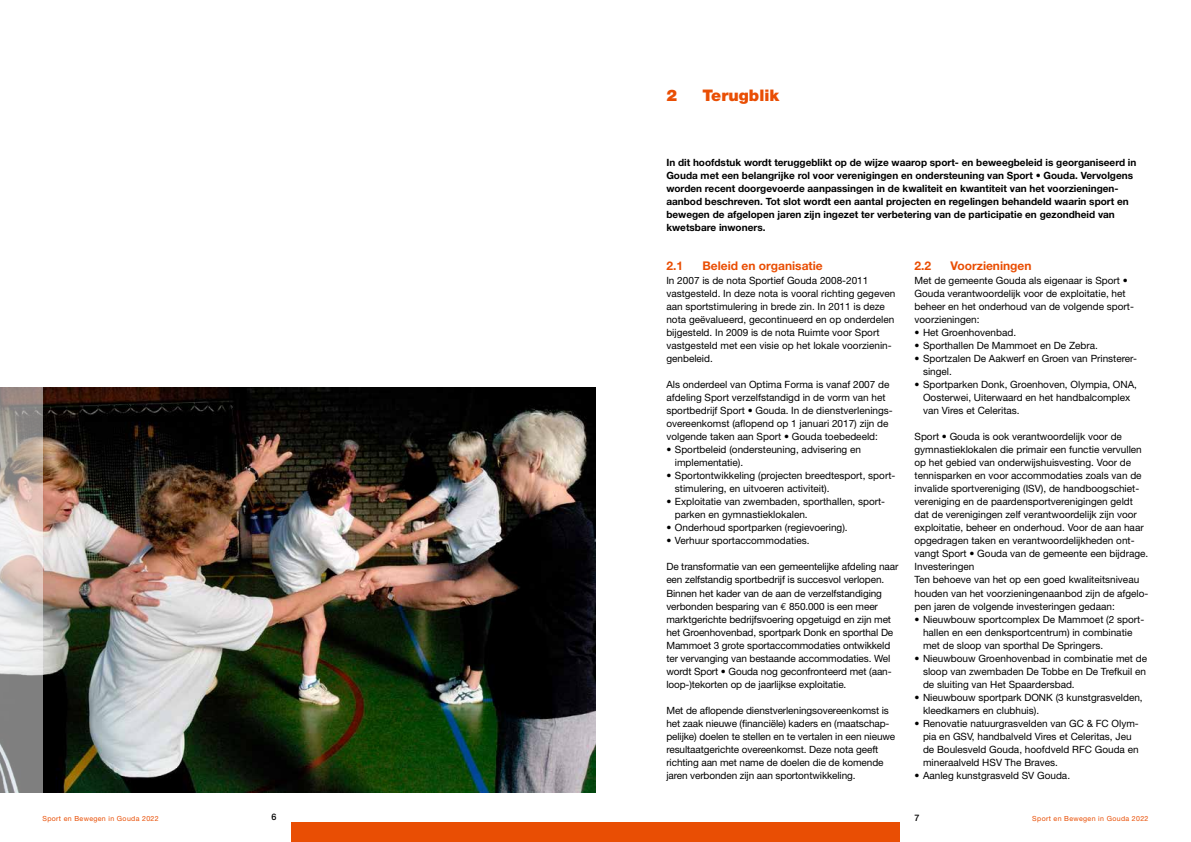
<style>
.page{position:relative;width:1191px;height:842px;background:#fff}
.page>*{position:absolute;margin:0;border:0;box-sizing:border-box;transform-origin:0 0}
.t1{font:900 16px "Helvetica Neue LT Std";color:#e94e04}
.t2{font:700 12px "Helvetica Neue LT Std";color:#e94e04}
.t3{font:10px/13px "Helvetica Neue LT Std";color:#000}
.t4{font:700 10px/13px "Helvetica Neue LT Std";color:#000}
.t5{font:500 9px "Helvetica Neue LT Std";color:#000}
.t6{font:7px "Helvetica Neue LT Std";letter-spacing:.05em;color:#e94e04}
.s1{font-family:"Euro Mono"}
</style>
<div class="page">
<div style="left:291px;top:822px;width:304px;height:20px;background:#e94e04"></div>
<div style="left:595px;top:822px;width:305px;height:20px;background:#e94e04"></div>
<img style="left:43px;top:387px;width:552px;height:405px">
<svg style="left:0;top:387px;width:43px;height:405px;background:#b7b0ad"></svg>
<h1 class="t1" style="left:666px;top:86px;width:12px">2</h1>
<h1 class="t1" style="left:702px;top:86px;width:78px">Terugblik</h1>
<p class="t4" style="left:666px;top:156px;width:471px">In dit hoofdstuk wordt teruggeblikt op de wijze waarop sport- en beweegbeleid is georganiseerd in Gouda met een belangrijke rol voor verenigingen en ondersteuning van Sport • Gouda. Vervolgens worden recent doorgevoerde aanpassingen in de kwaliteit en kwantiteit van het voorzieningen&shy;aanbod beschreven. Tot slot wordt een aantal projecten en regelingen behandeld waarin sport en bewegen de afgelopen jaren zijn ingezet ter verbetering van de participatie en gezondheid van kwetsbare inwoners.</p>
<p class="t2" style="left:666px;top:259px;width:18px">2.1</p>
<p class="t2" style="left:702px;top:259px;width:122px">Beleid en organisatie</p>
<p class="t3" style="left:666px;top:273px;width:230px">In 2007 is de nota Sportief Gouda 2008-2011 vastgesteld. In deze nota is vooral richting gegeven aan sportstimulering in brede zin. In 2011 is deze nota geëvalueerd, gecontinueerd en op onderdelen bijgesteld. In 2009 is de nota Ruimte voor Sport vastgesteld met een visie op het lokale voorzienin&shy;genbeleid.</p>
<p class="t3" style="left:666px;top:378px;width:228px">Als onderdeel van Optima Forma is vanaf 2007 de afdeling Sport verzelfstandigd in de vorm van het sportbedrijf Sport • Gouda. In de dienstverlenings&shy;overeenkomst (aflopend op 1 januari 2017) zijn de volgende taken aan Sport • Gouda toebedeeld:</p>
<p class="t3" style="left:675px;top:443px;width:188px;text-indent:-8px">• Sportbeleid (ondersteuning, advisering en implementatie).</p>
<p class="t3" style="left:675px;top:469px;width:221px;text-indent:-8px">• Sportontwikkeling (projecten breedtesport, sport&shy;stimulering, en uitvoeren activiteit).</p>
<p class="t3" style="left:675px;top:495px;width:211px;text-indent:-8px">• Exploitatie van zwembaden, sporthallen, sport&shy;parken en gymnastieklokalen.</p>
<p class="t3" style="left:666px;top:521px;width:183px">• Onderhoud sportparken (regievoering).</p>
<p class="t3" style="left:666px;top:534px;width:145px">• Verhuur sportaccommodaties.</p>
<p class="t3" style="left:666px;top:560px;width:233px">De transformatie van een gemeentelijke afdeling naar een zelfstandig sportbedrijf is succesvol verlopen.<br>Binnen het kader van de aan de verzelfstandiging verbonden besparing van <span class="s1">a</span> 850.000 is een meer marktgerichte bedrijfsvoering opgetuigd en zijn met het Groenhovenbad, sportpark Donk en sporthal De Mammoet 3 grote sportaccommodaties ontwikkeld ter vervanging van bestaande accommodaties. Wel wordt Sport • Gouda nog geconfronteerd met (aan&shy;loop-)tekorten op de jaarlijkse exploitatie.</p>
<p class="t3" style="left:666px;top:704px;width:230px">Met de aflopende dienstverleningsovereenkomst is het zaak nieuwe (financiële) kaders en (maatschap&shy;pelijke) doelen te stellen en te vertalen in een nieuwe resultaatgerichte overeenkomst. Deze nota geeft richting aan met name de doelen die de komende jaren verbonden zijn aan sportontwikkeling.</p>
<p class="t2" style="left:914px;top:259px;width:18px">2.2</p>
<p class="t2" style="left:950px;top:259px;width:83px">Voorzieningen</p>
<p class="t3" style="left:914px;top:273px;width:221px">Met de gemeente Gouda als eigenaar is Sport • Gouda verantwoordelijk voor de exploitatie, het beheer en het onderhoud van de volgende sport&shy;voorzieningen:</p>
<p class="t3" style="left:914px;top:325px;width:103px">• Het Groenhovenbad.</p>
<p class="t3" style="left:914px;top:338px;width:185px">• Sporthallen De Mammoet en De Zebra.</p>
<p class="t3" style="left:923px;top:352px;width:215px;text-indent:-8px">• Sportzalen De Aakwerf en Groen van Prinsterer&shy;singel.</p>
<p class="t3" style="left:923px;top:378px;width:215px;text-indent:-8px">• Sportparken Donk, Groenhoven, Olympia, ONA,<br>Oosterwei, Uiterwaard en het handbalcomplex van Vires et Celeritas.</p>
<p class="t3" style="left:914px;top:430px;width:235px">Sport • Gouda is ook verantwoordelijk voor de gymnastieklokalen die primair een functie vervullen op het gebied van onderwijshuisvesting. Voor de tennisparken en voor accommodaties zoals van de invalide sportvereniging (ISV), de handboogschiet&shy;vereniging en de paardensportverenigingen geldt dat de verenigingen zelf verantwoordelijk zijn voor exploitatie, beheer en onderhoud. Voor de aan haar opgedragen taken en verantwoordelijkheden ont&shy;vangt Sport • Gouda van de gemeente een bijdrage.<br>Investeringen<br>Ten behoeve van het op een goed kwaliteitsniveau houden van het voorzieningenaanbod zijn de afgelo&shy;pen jaren de volgende investeringen gedaan:</p>
<p class="t3" style="left:923px;top:612px;width:223px;text-indent:-8px">• Nieuwbouw sportcomplex De Mammoet (2 sport&shy;hallen en een denksportcentrum) in combinatie met de sloop van sporthal De Springers.</p>
<p class="t3" style="left:923px;top:651px;width:226px;text-align:justify;text-indent:-8px">• Nieuwbouw Groenhovenbad in combinatie met de sloop van zwembaden De Tobbe en De Trefkuil en de sluiting van Het Spaardersbad.</p>
<p class="t3" style="left:923px;top:691px;width:221px;text-indent:-8px">• Nieuwbouw sportpark DONK (3 kunstgrasvelden, kleedkamers en clubhuis).</p>
<p class="t3" style="left:923px;top:717px;width:217px;text-indent:-8px">• Renovatie natuurgrasvelden van GC &amp; FC Olym&shy;pia en GSV, handbalveld Vires et Celeritas, Jeu de Boulesveld Gouda, hoofdveld RFC Gouda en mineraalveld HSV The Braves.</p>
<p class="t3" style="left:914px;top:769px;width:157px">• Aanleg kunstgrasveld SV Gouda.</p>
<p class="t6" style="left:43px;top:815px;width:118px">Sport en Bewegen in Gouda 2022</p>
<p class="t5" style="left:271px;top:812px;width:7px">6</p>
<p class="t5" style="left:914px;top:812px;width:7px">7</p>
<p class="t6" style="left:1032px;top:815px;width:118px">Sport en Bewegen in Gouda 2022</p>
</div>
